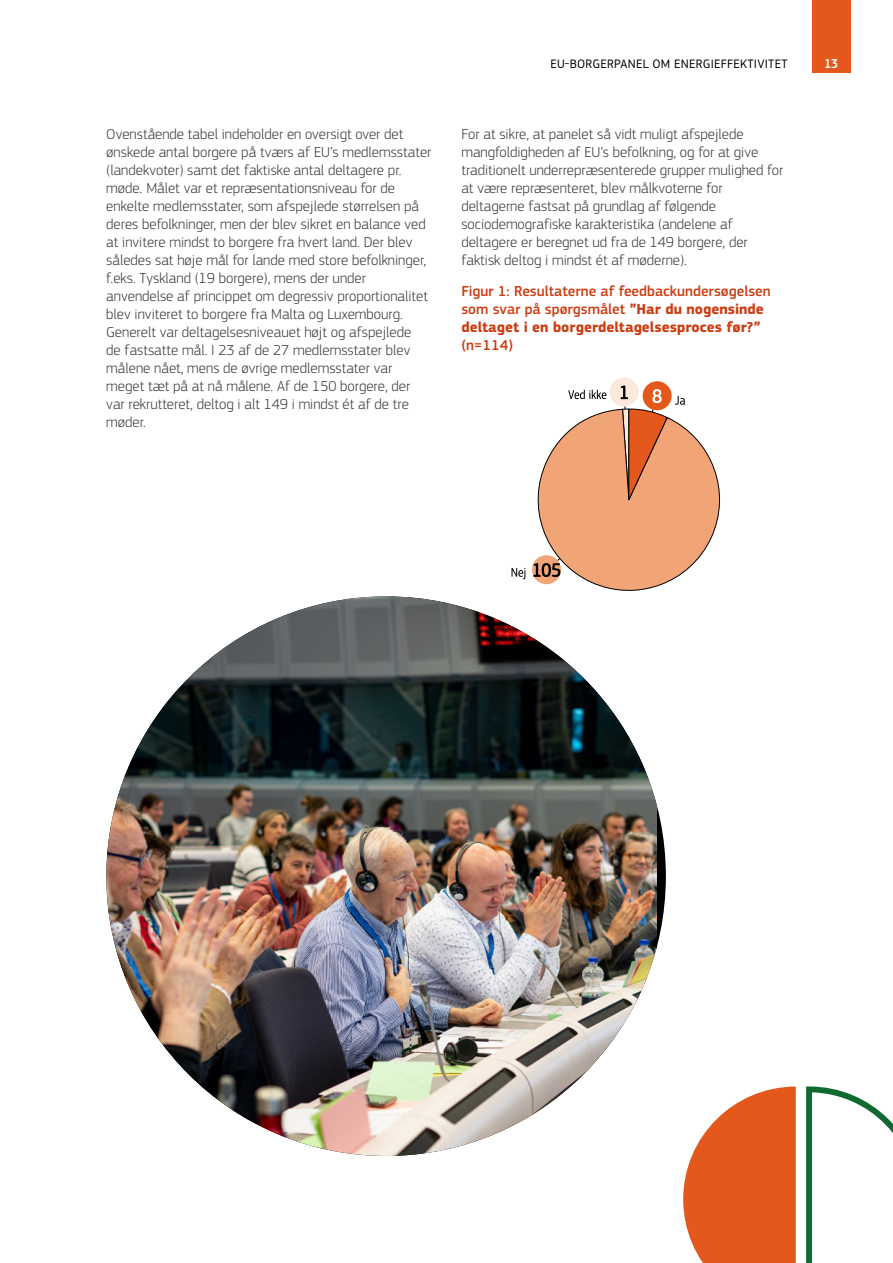
<style>
.page{position:relative;width:893px;height:1263px;background:#fff}
.page>*{position:absolute;margin:0;border:0;box-sizing:border-box;transform-origin:0 0}
.Body_text__P{font:300 15px/18px "EC Square Sans Pro";color:#3c3c3b}
.Heading_3__H3__figure{font:500 15px/18px "EC Square Sans Pro";color:#cc3d12}
.t1{font:500 13.5px "EC Square Sans Cond Pro";color:#fff}
.t2{font:12.75px "EC Square Sans Pro";letter-spacing:.02em;color:#000}
.s1{font-weight:700}
</style>
<div class="page">
<svg style="left:683px;top:1086px;width:113px;height:177px"></svg>
<svg style="left:806px;top:1086px;width:87px;height:177px"></svg>
<div style="left:812px;top:0;width:38px;height:72px;background:#e4581b"></div>
<img style="left:106px;top:596px;width:551px;height:560px">
<div style="left:610px;top:377px;width:29px;height:29px;background:#fce9dc;border-radius:50%"></div>
<svg style="left:643px;top:381px;width:29px;height:29px"></svg>
<svg style="left:511px;top:386px;width:210px;height:217px"></svg>
<p class="t2" style="left:550px;top:56px;width:239px">EU-BORGERPANEL OM ENERGIEFFEKTIVITET</p>
<p class="t1" style="left:824px;top:56px;width:15px">13</p>
<p class="Body_text__P" style="left:106px;top:125px;width:327px">Ovenstående tabel indeholder en oversigt over det ønskede antal borgere på tværs af EU’s medlemsstater (landekvoter) samt det faktiske antal deltagere pr. møde. Målet var et repræsentationsniveau for de enkelte medlemsstater, som afspejlede størrelsen på deres befolkninger, men der blev sikret en balance ved at invitere mindst to borgere fra hvert land. Der blev således sat høje mål for lande med store befolkninger, f.eks. Tyskland (19 borgere), mens der under anvendelse af princippet om degressiv proportionalitet blev inviteret to borgere fra Malta og Luxembourg.<br>Generelt var deltagelsesniveauet højt og afspejlede<br>de fastsatte mål. I 23 af de 27 medlemsstater blev målene nået, mens de øvrige medlemsstater var meget tæt på at nå målene. Af de 150 borgere, der var rekrutteret, deltog i alt 149 i mindst ét af de tre møder.</p>
<p class="Body_text__P" style="left:461px;top:125px;width:323px">For at sikre, at panelet så vidt muligt afspejlede mangfoldigheden af EU’s befolkning, og for at give traditionelt underrepræsenterede grupper mulighed for at være repræsenteret, blev målkvoterne for deltagerne fastsat på grundlag af følgende sociodemografiske karakteristika (andelene af deltagere er beregnet ud fra de 149 borgere, der faktisk deltog i mindst ét af møderne).</p>
<h3 class="Heading_3__H3__figure" style="left:461px;top:282px;width:311px">Figur 1: Resultaterne af feedbackundersøgelsen som svar på spørgsmålet <span class="s1">”Har du nogensinde deltaget i en borgerdeltagelsesproces før?” </span>(n=114)</h3>
</div>
